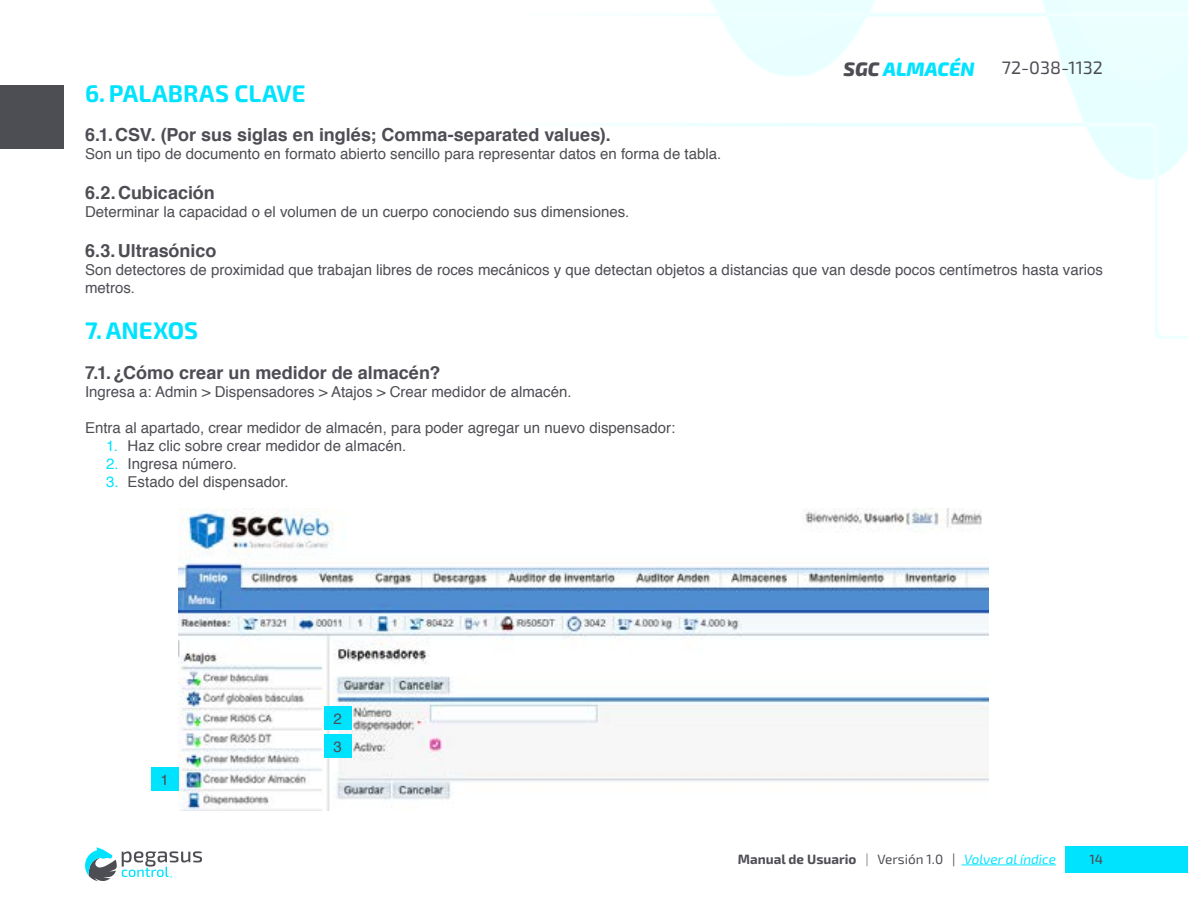
<style>
.page{position:relative;width:1188px;height:918px;background:#fff}
.page>*{position:absolute;margin:0;border:0;box-sizing:border-box;transform-origin:0 0}
.t1{font:700 24px "Exo 2";letter-spacing:-.005em;color:#00e3ff}
.t2{font:italic 800 19.5px "Exo 2";color:#00e3ff}
.t3{font:700 18px "Helvetica";color:#4d4d54}
.t4{font:18px "Exo 2";color:#4d4d54}
.t5{font:15px/18px "Helvetica";color:#4d4d54}
.t6{font:700 13.5px "Exo 2";color:#4d4d54}
.t7{font:500 13.5px "Exo 2";color:#4d4d54}
.s1{color:#4d4d54}
.s2{color:#00e3ff}
.s3{font-weight:400;color:#828287}
.s4{font-weight:400}
.s5{font-weight:400;font-style:italic;color:#00e3ff}
</style>
<div class="page">
<img style="left:1px;top:0;width:1187px;height:882px">
<div style="left:1066px;top:846px;width:122px;height:27px;background:#00e3ff"></div>
<div style="left:1px;top:85px;width:63px;height:63px;background:#4d4d54"></div>
<svg style="left:85px;top:847px;width:117px;height:34px"></svg>
<hr style="left:962px;top:865px;width:94px;height:1px;background:#00e3ff">
<img style="left:178px;top:509px;width:810px;height:301px">
<div style="left:151px;top:768px;width:27px;height:23px;background:#00e3ff"></div>
<div style="left:324px;top:706px;width:27px;height:24px;background:#00e3ff"></div>
<div style="left:324px;top:735px;width:27px;height:23px;background:#00e3ff"></div>
<h2 class="t2" style="left:844px;top:53px;width:133px"><span class="s1">SGC</span> ALMACÉN</h2>
<p class="t4" style="left:1002px;top:56px;width:103px">72-038-1132</p>
<h1 class="t1" style="left:85px;top:75px;width:222px">6. PALABRAS CLAVE</h1>
<p class="t3" style="left:85px;top:121px;width:527px">6.1.CSV. (Por sus siglas en inglés; Comma-separated values).</p>
<p class="t5" style="left:85px;top:146px;width:638px">Son un tipo de documento en formato abierto sencillo para representar datos en forma de tabla.</p>
<p class="t3" style="left:85px;top:178px;width:131px">6.2.Cubicación</p>
<p class="t5" style="left:85px;top:203px;width:546px">Determinar la capacidad o el volumen de un cuerpo conociendo sus dimensiones.</p>
<p class="t3" style="left:85px;top:236px;width:133px">6.3.Ultrasónico</p>
<p class="t5" style="left:85px;top:261px;width:1019px">Son detectores de proximidad que trabajan libres de roces mecánicos y que detectan objetos a distancias que van desde pocos centímetros hasta varios metros.</p>
<h1 class="t1" style="left:85px;top:313px;width:115px">7. ANEXOS</h1>
<p class="t3" style="left:85px;top:358px;width:357px">7.1.¿Cómo crear un medidor de almacén?</p>
<p class="t5" style="left:85px;top:383px;width:488px">Ingresa a: Admin &gt; Dispensadores &gt; Atajos &gt; Crear medidor de almacén.</p>
<p class="t5" style="left:85px;top:419px;width:592px">Entra al apartado, crear medidor de almacén, para poder agregar un nuevo dispensador:</p>
<p class="t5" style="left:106px;top:437px;width:302px"><span class="s2">1.</span> Haz clic sobre crear medidor de almacén.</p>
<p class="t5" style="left:106px;top:455px;width:132px"><span class="s2">2.</span> Ingresa número.</p>
<p class="t5" style="left:106px;top:473px;width:184px"><span class="s2">3.</span> Estado del dispensador.</p>
<p class="t5" style="left:161px;top:771px;width:10px">1</p>
<p class="t5" style="left:333px;top:705px;width:10px;line-height:28.2px">2<br>3</p>
<p class="t6" style="left:738px;top:849px;width:320px">Manual de Usuario <span class="s3">|</span> <span class="s4">Versión 1.0 |</span> <span class="s5">Volver al índice</span></p>
<p class="t7" style="left:1089px;top:849px;width:15px">14</p>
</div>
